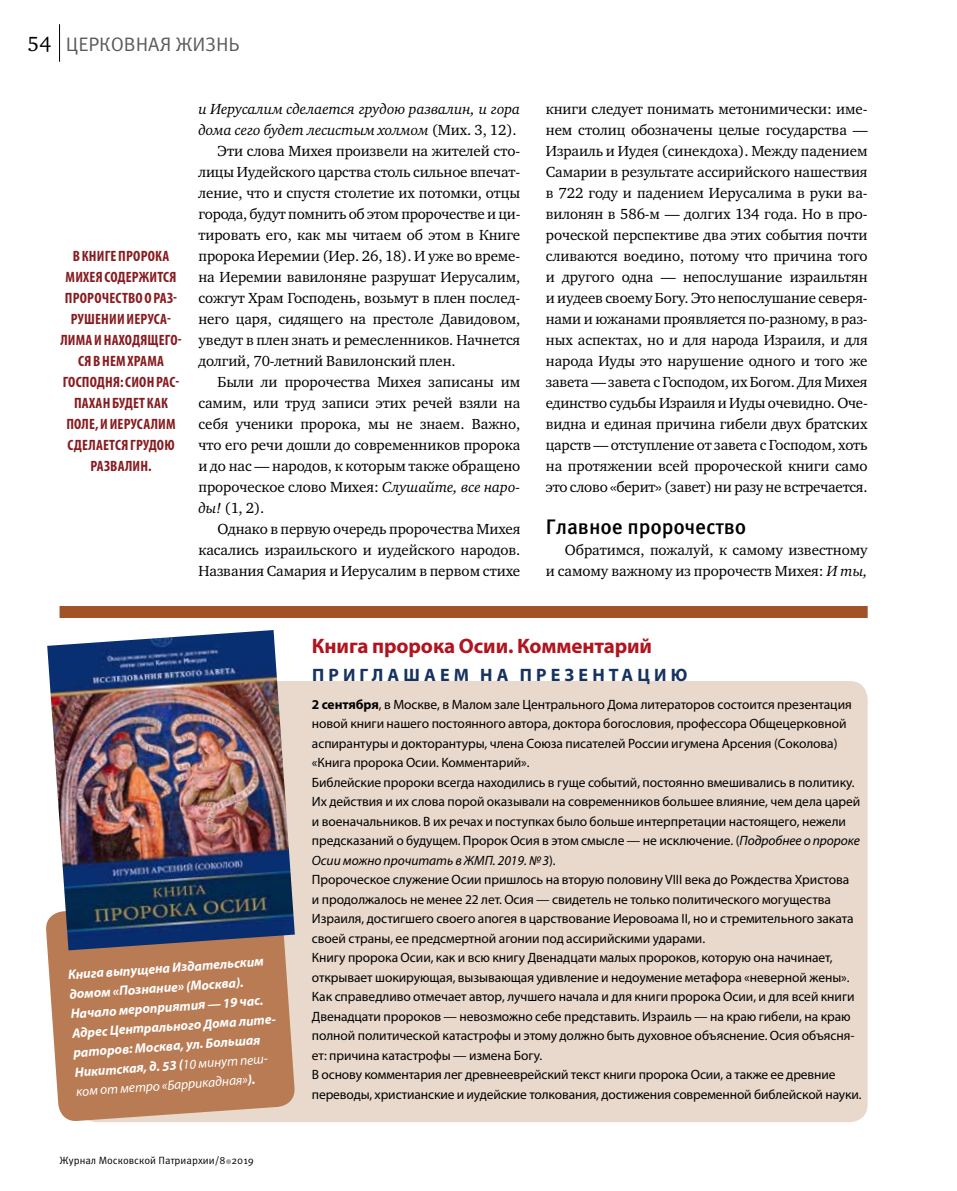
<style>
.page{position:relative;width:957px;height:1191px;background:#fff}
.page>*{position:absolute;margin:0;border:0;box-sizing:border-box;transform-origin:0 0}
.t1{font:700 21px "Myriad Pro";letter-spacing:-.005em;color:#b0151f}
.t2{font:500 21px "Meta Pro";letter-spacing:-.005em;color:#000}
.t3{font:19.5px "Meta Pro";letter-spacing:-.005em;color:#58595b}
.t4{font:700 18px "Myriad Pro";letter-spacing:.23em;color:#163260}
.t5{font:15px/21px "Charter ITC";letter-spacing:-.005em;color:#000;text-align:justify}
.t6{font:700 condensed 15px/21px "Myriad Pro";letter-spacing:.015em;color:#861c20;text-align:center}
.t7{font:italic 15px "Charter ITC";letter-spacing:-.005em;color:#000}
.t8{font:13.5px/19.5px "Myriad Pro";letter-spacing:-.005em;color:#000}
.t9{font:italic 700 13.5px/19.5px "Myriad Pro";color:#fff}
.t10{font:10.5px "Meta Pro";color:#000}
.s1{font-family:"Charter ITC";font-size:21px;color:#000}
.s2{font-style:normal}
.s3{font-style:italic}
.s4{font-weight:400}
.s5{font-weight:700}
</style>
<div class="page">
<hr style="left:59px;top:24px;width:1px;height:38px;background:#000">
<svg style="left:226px;top:1159px;width:5px;height:5px"></svg>
<div style="left:79px;top:681px;width:788px;height:441px;background:#e9d9cc;border-radius:18px"></div>
<svg style="left:46px;top:923px;width:249px;height:199px;background:#bd8561"></svg>
<img style="left:47px;top:630px;width:248px;height:320px">
<div style="left:60px;top:606px;width:807px;height:12px;background:#a15327"></div>
<h2 class="t3" style="left:27px;top:32px;width:214px"><span class="s1">54</span> ЦЕРКОВНАЯ ЖИЗНЬ</h2>
<p class="t6" style="left:60px;top:245px;width:123px">В КНИГЕ ПРОРОКА<br>МИХЕЯ СОДЕРЖИТСЯ<br>ПРОРОЧЕСТВО О РАЗ-<br>РУШЕНИИ ИЕРУСА-<br>ЛИМА И НАХОДЯЩЕГО-<br>СЯ В НЕМ ХРАМА<br>ГОСПОДНЯ: СИОН РАС-<br>ПАХАН БУДЕТ КАК<br>ПОЛЕ, И ИЕРУСАЛИМ<br>СДЕЛАЕТСЯ ГРУДОЮ<br>РАЗВАЛИН.</p>
<p class="t7" style="left:198px;top:99px;width:323px">и Иерусалим сделается грудою развалин, и гора</p>
<p class="t7" style="left:198px;top:120px;width:320px">дома сего будет лесистым холмом <span class="s2">(Мих. 3, 12).</span></p>
<p class="t5" style="left:218px;top:140px;width:304px">Эти слова Михея произвели на жителей сто-</p>
<p class="t5" style="left:198px;top:161px;width:323px">лицы Иудейского царства столь сильное впечат-</p>
<p class="t5" style="left:198px;top:182px;width:323px">ление, что и спустя столетие их потомки, отцы</p>
<p class="t5" style="left:198px;top:203px;width:323px">города, будут помнить об этом пророчестве и ци-</p>
<p class="t5" style="left:198px;top:224px;width:323px">тировать его, как мы читаем об этом в Книге</p>
<p class="t5" style="left:198px;top:245px;width:323px">пророка Иеремии (Иер. 26, 18). И уже во време-</p>
<p class="t5" style="left:198px;top:266px;width:323px">на Иеремии вавилоняне разрушат Иерусалим,</p>
<p class="t5" style="left:198px;top:287px;width:323px">сожгут Храм Господень, возьмут в плен послед-</p>
<p class="t5" style="left:198px;top:308px;width:323px">него царя, сидящего на престоле Давидовом,</p>
<p class="t5" style="left:198px;top:329px;width:323px">уведут в плен знать и ремесленников. Начнется</p>
<p class="t5" style="left:198px;top:350px;width:259px">долгий, 70-летний Вавилонский плен.</p>
<p class="t5" style="left:218px;top:371px;width:304px">Были ли пророчества Михея записаны им</p>
<p class="t5" style="left:198px;top:392px;width:323px">самим, или труд записи этих речей взяли на</p>
<p class="t5" style="left:198px;top:413px;width:323px">себя ученики пророка, мы не знаем. Важно,</p>
<p class="t5" style="left:198px;top:434px;width:323px">что его речи дошли до современников пророка</p>
<p class="t5" style="left:198px;top:455px;width:323px">и до нас — народов, к которым также обращено</p>
<p class="t5" style="left:198px;top:476px;width:323px">пророческое слово Михея: <span class="s3">Слушайте, все наро-</span></p>
<p class="t5" style="left:198px;top:497px;width:67px"><span class="s3">ды!</span> (1, 2).</p>
<p class="t5" style="left:218px;top:518px;width:304px">Однако в первую очередь пророчества Михея</p>
<p class="t5" style="left:198px;top:539px;width:323px">касались израильского и иудейского народов.</p>
<p class="t5" style="left:198px;top:560px;width:323px">Названия Самария и Иерусалим в первом стихе</p>
<p class="t5" style="left:546px;top:98px;width:323px">книги следует понимать метонимически: име&shy;нем столиц обозначены целые государства — Израиль и Иудея (синекдоха). Между падением Самарии в результате ассирийского нашествия в 722 году и падением Иерусалима в руки ва&shy;вилонян в 586-м — долгих 134 года. Но в про&shy;роческой перспективе два этих события почти сливаются воедино, потому что причина того и другого одна — непослушание израильтян и иудеев своему Богу. Это непослушание северя&shy;нами и южанами проявляется по-разному, в раз&shy;ных аспектах, но и для народа Израиля, и для народа Иуды это нарушение одного и того же завета — завета с Господом, их Богом. Для Михея единство судьбы Израиля и Иуды очевидно. Оче&shy;видна и единая причина гибели двух братских царств — отступление от завета с Господом, хоть на протяжении всей пророческой книги само это слово «берит» (завет) ни разу не встречается.</p>
<h1 class="t2" style="left:546px;top:513px;width:202px">Главное пророчество</h1>
<p class="t5" style="left:546px;top:539px;width:323px;text-align:right">Обратимся, пожалуй, к самому известному<br>и самому важному из пророчеств Михея: <span class="s3">И ты,</span></p>
<p class="t9" style="left:67px;top:964px;width:208px;rotate:-4deg">Книга выпущена Издательским домом «Познание» (Москва).<br>Начало мероприятия — 19 час.<br>Адрес Центрального Дома лите&shy;раторов: Москва, ул. Большая<br>Никитская, д. 53 (<span class="s4">10 минут пеш&shy;ком от метро «Баррикадная»</span>).</p>
<p class="t10" style="left:60px;top:1153px;width:196px">Журнал Московской Патриархии/8 2019</p>
<h1 class="t1" style="left:312px;top:632px;width:342px">Книга пророка Осии. Комментарий</h1>
<p class="t4" style="left:312px;top:662px;width:377px">ПРИГЛАШАЕМ НА ПРЕЗЕНТАЦИЮ</p>
<p class="t8" style="left:312px;top:694px;width:551px"><span class="s5">2 сентября</span>, в Москве, в Малом зале Центрального Дома литераторов состоится презентация новой книги нашего постоянного автора, доктора богословия, профессора Общецерковной аспирантуры и докторантуры, члена Союза писателей России игумена Арсения (Соколова) «Книга пророка Осии. Комментарий».<br>Библейские пророки всегда находились в гуще событий, постоянно вмешивались в политику.<br>Их действия и их слова порой оказывали на современников большее влияние, чем дела царей и военачальников. В их речах и поступках было больше интерпретации настоящего, нежели предсказаний о будущем. Пророк Осия в этом смысле — не исключение. (<span class="s3">Подробнее о пророке Осии можно прочитать в ЖМП. 2019. №3</span>).<br>Пророческое служение Осии пришлось на вторую половину VIII века до Рождества Христова<br>и продолжалось не менее 22 лет. Осия — свидетель не только политического могущества Израиля, достигшего своего апогея в царствование Иеровоама II, но и стремительного заката своей страны, ее предсмертной агонии под ассирийскими ударами.<br>Книгу пророка Осии, как и всю книгу Двенадцати малых пророков, которую она начинает, открывает шокирующая, вызывающая удивление и недоумение метафора «неверной жены».<br>Как справедливо отмечает автор, лучшего начала и для книги пророка Осии, и для всей книги Двенадцати пророков — невозможно себе представить. Израиль — на краю гибели, на краю полной политической катастрофы и этому должно быть духовное объяснение. Осия объясня&shy;ет: причина катастрофы — измена Богу.<br>В основу комментария лег древнееврейский текст книги пророка Осии, а также ее древние переводы, христианские и иудейские толкования, достижения современной библейской науки.</p>
</div>
